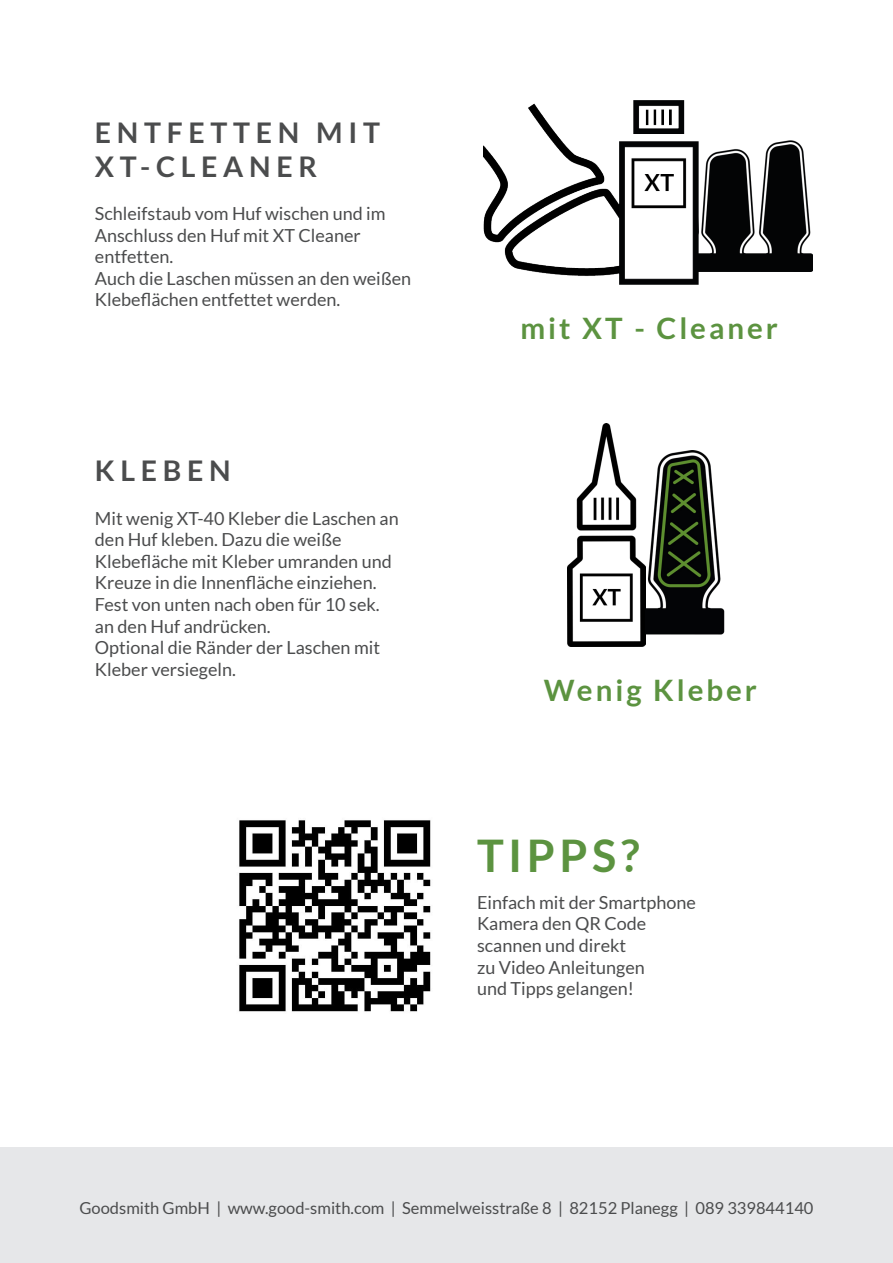
<style>
.page{position:relative;width:893px;height:1263px;background:#fff}
.page>*{position:absolute;margin:0;border:0;box-sizing:border-box;transform-origin:0 0}
.t1{font:700 45px "Lato";letter-spacing:.1em;color:#5c9340}
.t2{font:700 29.55px "Lato";letter-spacing:.1em;color:#5c9340}
.t3{font:700 28.5px/34.2px "Lato";letter-spacing:.2em;color:#4b4c4d}
.t4{font:18px/21.6px "Lato";color:#4b4c4d}
.t5{font:16.5px "Lato";color:#4b4c4d}
</style>
<div class="page">
<img style="left:699px;top:140px;width:114px;height:131px">
<div style="left:0;top:1147px;width:893px;height:116px;background:#e6e7e9"></div>
<img style="left:567px;top:424px;width:79px;height:222px">
<img style="left:483px;top:100px;width:216px;height:184px">
<img style="left:646px;top:451px;width:79px;height:184px">
<img style="left:239px;top:820px;width:192px;height:192px">
<p class="t3" style="left:95px;top:115px;width:287px">ENTFETTEN MIT<br>XT-CLEANER</p>
<p class="t4" style="left:95px;top:203px;width:292px">Schleifstaub vom Huf wischen und im</p>
<p class="t4" style="left:95px;top:224px;width:267px">Anschluss den Huf mit XT Cleaner</p>
<p class="t4" style="left:95px;top:246px;width:80px">entfetten.</p>
<p class="t4" style="left:95px;top:267px;width:318px">Auch die Laschen müssen an den weißen</p>
<p class="t4" style="left:95px;top:289px;width:247px">Klebeflächen entfettet werden.</p>
<p class="t3" style="left:95px;top:454px;width:137px">KLEBEN</p>
<p class="t4" style="left:95px;top:507px;width:305px">Mit wenig XT-40 Kleber die Laschen an</p>
<p class="t4" style="left:95px;top:529px;width:248px">den Huf kleben. Dazu die weiße</p>
<p class="t4" style="left:95px;top:550px;width:298px">Klebefläche mit Kleber umranden und<br>Kreuze in die Innenfläche einziehen.</p>
<p class="t4" style="left:95px;top:594px;width:286px">Fest von unten nach oben für 10 sek.</p>
<p class="t4" style="left:95px;top:615px;width:177px">an den Huf andrücken.</p>
<p class="t4" style="left:95px;top:637px;width:287px">Optional die Ränder der Laschen mit</p>
<p class="t4" style="left:95px;top:658px;width:143px">Kleber versiegeln.</p>
<p class="t2" style="left:520px;top:312px;width:259px">mit XT - Cleaner</p>
<p class="t2" style="left:544px;top:673px;width:215px">Wenig Kleber</p>
<p class="t1" style="left:477px;top:830px;width:164px">TIPPS?</p>
<p class="t4" style="left:477px;top:891px;width:220px">Einfach mit der Smartphone</p>
<p class="t4" style="left:477px;top:913px;width:171px">Kamera den QR Code</p>
<p class="t4" style="left:477px;top:935px;width:151px">scannen und direkt</p>
<p class="t4" style="left:477px;top:956px;width:169px">zu Video Anleitungen</p>
<p class="t4" style="left:477px;top:978px;width:159px">und Tipps gelangen!</p>
<p class="t5" style="left:79px;top:1198px;width:735px">Goodsmith GmbH | www.good-smith.com | Semmelweisstraße 8 | 82152 Planegg | 089 339844140</p>
</div>
